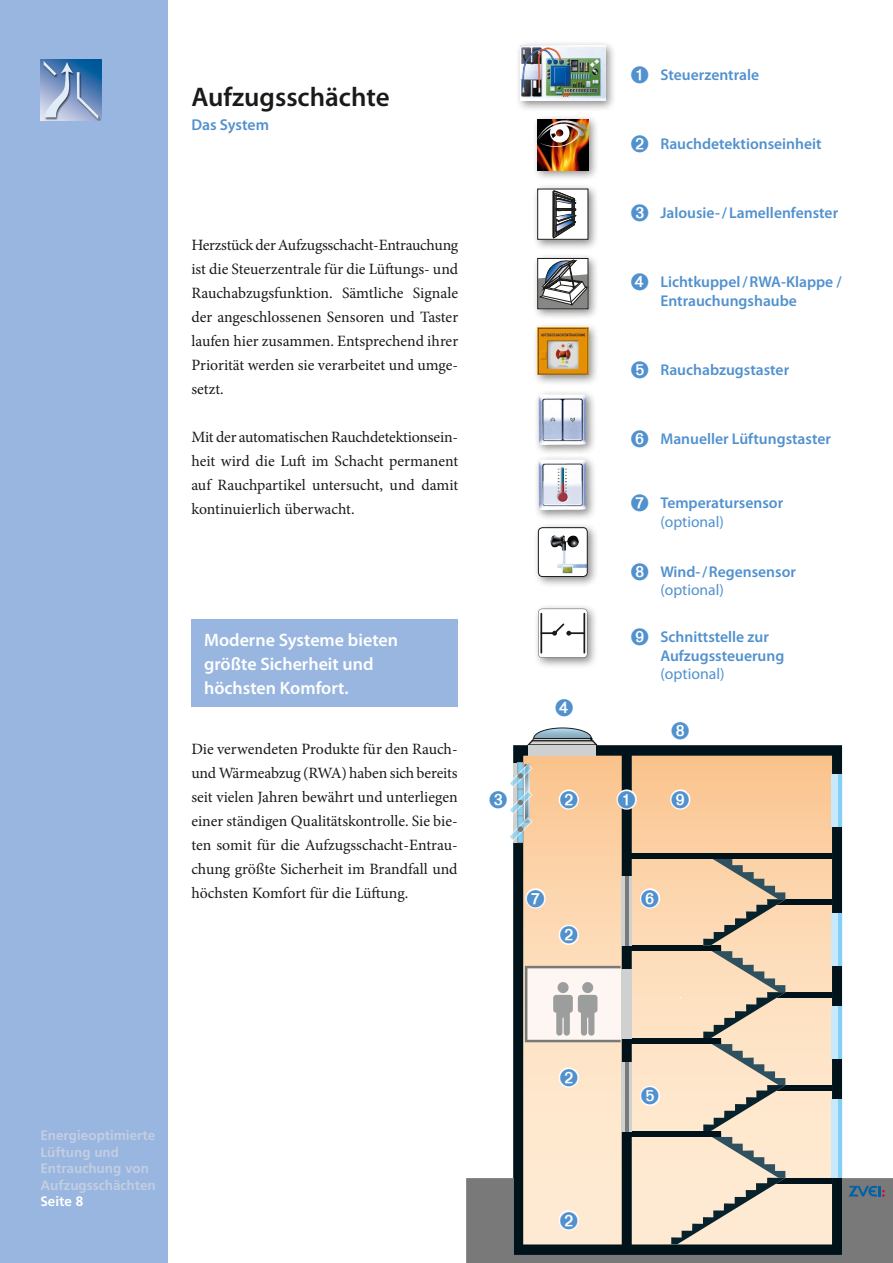
<style>
.page{position:relative;width:893px;height:1263px;background:#fff}
.page>*{position:absolute;margin:0;border:0;box-sizing:border-box;transform-origin:0 0}
.t1{font:600 27px "Myriad Pro";color:#1a1a18}
.t2{font:600 18px/24px "Myriad Pro";color:#fff}
.t3{font:15.75px/24px "Minion Pro";color:#1a1a18;text-align:justify}
.t4{font:15.75px "Myriad Pro";color:#5191ce}
.t5{font:600 15.75px "Myriad Pro";color:#5191ce}
.t6{font:600 15.6px/18.8px "Myriad Pro";color:#5191ce}
.t7{font:700 13.5px/16.5px "Frutiger";color:#c4cee0}
.t8{font:700 13.5px "Frutiger";color:#fff}
.s1{font-weight:400}
</style>
<div class="page">
<div style="left:0;top:0;width:168px;height:1263px;background:#98b6e0"></div>
<img style="left:40px;top:60px;width:61px;height:60px">
<div style="left:515px;top:40px;width:102px;height:72px;background:#1a1a18;opacity:.5"></div>
<img style="left:520px;top:46px;width:85px;height:55px">
<div style="left:532px;top:114px;width:68px;height:67px;background:#1a1a18;opacity:.5"></div>
<img style="left:537px;top:156px;width:51px;height:14px">
<img style="left:537px;top:119px;width:51px;height:37px">
<svg style="left:537px;top:120px;width:49px;height:28px"></svg>
<div style="left:532px;top:253px;width:68px;height:67px;background:#1a1a18;opacity:.5"></div>
<svg style="left:540px;top:260px;width:46px;height:47px"></svg>
<div style="left:537px;top:258px;width:51px;height:51px;border:1px solid #1a1a18"></div>
<div style="left:532px;top:183px;width:68px;height:68px;background:#1a1a18;opacity:.5"></div>
<div style="left:538px;top:189px;width:50px;height:50px;background:#fff"></div>
<svg style="left:553px;top:191px;width:23px;height:47px"></svg>
<div style="left:537px;top:189px;width:51px;height:51px;border:1px solid #1a1a18"></div>
<div style="left:532px;top:322px;width:67px;height:64px;background:#1a1a18;opacity:.5"></div>
<img style="left:537px;top:327px;width:51px;height:48px">
<div style="left:534px;top:389px;width:63px;height:67px;background:#1a1a18;opacity:.5"></div>
<img style="left:538px;top:394px;width:49px;height:51px">
<div style="left:533px;top:522px;width:66px;height:66px;background:#1a1a18;opacity:.5"></div>
<div style="left:538px;top:528px;width:49px;height:48px;background:#fff;border-radius:4px"></div>
<img style="left:550px;top:535px;width:35px;height:39px">
<div style="left:538px;top:527px;width:49px;height:50px;border:1px solid #1a1a18;border-radius:4px"></div>
<div style="left:534px;top:604px;width:64px;height:65px;background:#1a1a18;opacity:.5"></div>
<svg style="left:538px;top:609px;width:49px;height:49px"></svg>
<div style="left:191px;top:619px;width:267px;height:87px;background:#98b6e0"></div>
<svg style="left:513px;top:745px;width:329px;height:108px;fill:#fbc996"></svg>
<div style="left:528px;top:745px;width:68px;height:11px;background:#cfd0d0"></div>
<svg style="left:527px;top:728px;width:70px;height:17px"></svg>
<svg style="left:832px;top:774px;width:7px;height:53px"></svg>
<hr style="left:839px;top:774px;width:3px;height:53px;background:#82d0f5">
<svg style="left:513px;top:762px;width:5px;height:80px"></svg>
<div style="left:518px;top:762px;width:5px;height:27px;border:1px solid #9c9d9d"></div>
<div style="left:518px;top:816px;width:5px;height:27px;border:1px solid #9c9d9d"></div>
<div style="left:534px;top:454px;width:63px;height:67px;background:#1a1a18;opacity:.5"></div>
<img style="left:538px;top:459px;width:49px;height:51px">
<svg style="left:556px;top:787px;width:25px;height:25px"></svg>
<svg style="left:510px;top:764px;width:22px;height:77px"></svg>
<svg style="left:614px;top:787px;width:25px;height:25px"></svg>
<svg style="left:466px;top:853px;width:427px;height:410px"></svg>
<svg style="left:668px;top:787px;width:25px;height:25px"></svg>
<h1 class="t1" style="left:191px;top:80px;width:200px">Aufzugsschächte</h1>
<p class="t5" style="left:191px;top:115px;width:79px">Das System</p>
<p class="t3" style="left:191px;top:233px;width:268px">Herzstück der Aufzugsschacht-Entrauchung ist die Steuerzentrale für die Lüftungs- und Rauchabzugsfunktion. Sämtliche Signale der angeschlossenen Sensoren und Taster laufen hier zusammen. Entsprechend ihrer Priorität werden sie verarbeitet und umge&shy;setzt.</p>
<p class="t3" style="left:191px;top:425px;width:268px">Mit der automatischen Rauchdetektionsein&shy;heit wird die Luft im Schacht permanent auf Rauchpartikel untersucht, und damit kontinuierlich überwacht.</p>
<p class="t2" style="left:204px;top:627px;width:196px">Moderne Systeme bieten größte Sicherheit und höchsten Komfort.</p>
<p class="t3" style="left:191px;top:737px;width:268px">Die verwendeten Produkte für den Rauch&shy;und Wärmeabzug (RWA) haben sich bereits seit vielen Jahren bewährt und unterliegen einer ständigen Qualitätskontrolle. Sie bie&shy;ten somit für die Aufzugsschacht-Entrau&shy;chung größte Sicherheit im Brandfall und höchsten Komfort für die Lüftung.</p>
<p class="t7" style="left:40px;top:1127px;width:117px">Energieoptimierte<br>Lüftung und<br>Entrauchung von<br>Aufzugsschächten</p>
<p class="t8" style="left:40px;top:1193px;width:44px">Seite 8</p>
<p class="t6" style="left:631px;top:65px;width:130px">➊ Steuerzentrale</p>
<p class="t6" style="left:631px;top:134px;width:193px">➋ Rauchdetektionseinheit</p>
<p class="t6" style="left:631px;top:203px;width:209px">➌ Jalousie-/ Lamellenfenster</p>
<p class="t6" style="left:660px;top:272px;width:183px;text-indent:-30px">➍ Lichtkuppel/RWA-Klappe /<br>Entrauchungshaube</p>
<p class="t6" style="left:631px;top:360px;width:160px">➎ Rauchabzugstaster</p>
<p class="t6" style="left:631px;top:429px;width:202px">➏ Manueller Lüftungstaster</p>
<p class="t6" style="left:660px;top:493px;width:124px;text-indent:-30px">➐ Temperatursensor <span class="s1">(optional)</span></p>
<p class="t6" style="left:660px;top:562px;width:137px;text-indent:-30px">➑ Wind-/Regensensor <span class="s1">(optional)</span></p>
<p class="t6" style="left:660px;top:627px;width:126px;text-indent:-30px">➒ Schnittstelle zur<br>Aufzugssteuerung</p>
<p class="t4" style="left:660px;top:664px;width:66px">(optional)</p>
</div>
